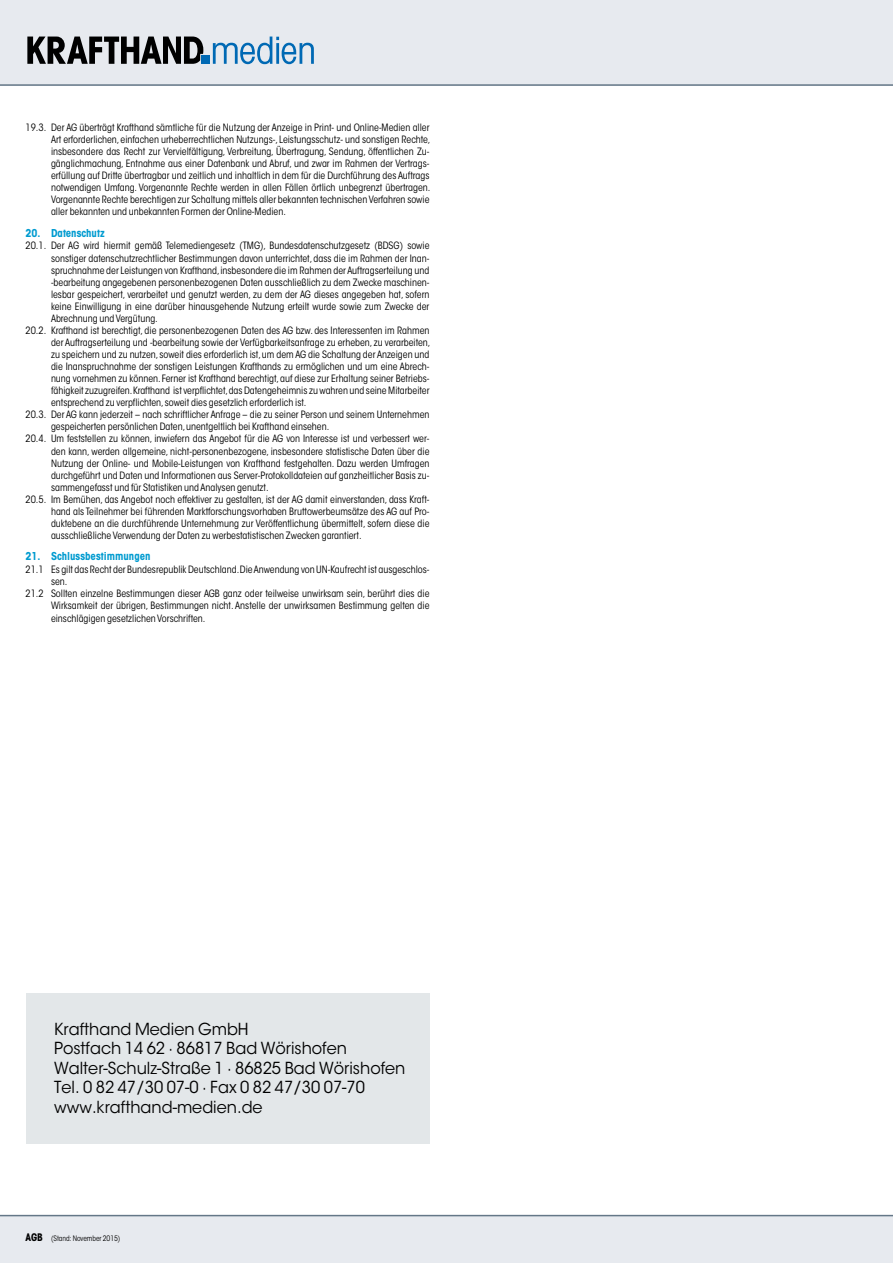
<style>
.page{position:relative;width:893px;height:1263px;background:#fff}
.page>*{position:absolute;margin:0;border:0;box-sizing:border-box;transform-origin:0 0}
.t1{font:16.5px/19.5px "ITC Avant Garde Std";color:#000}
.AGB_Überschrift{font:700 condensed 10.8px "ITC Avant Garde Std";color:#009bd0}
.AGB-Fliesstext{font:condensed 10.05px/12px "ITC Avant Garde Std";color:#000;text-align:justify}
.t2{font:condensed 7.5px "ITC Avant Garde Std";letter-spacing:-.005em;color:#000}
.s1{font-weight:700;font-size:10.35px}
</style>
<div class="page">
<div style="left:26px;top:993px;width:403px;height:150px;background:#e3e7e9"></div>
<div style="left:0;top:1216px;width:893px;height:47px;background:#e7eaef"></div>
<div style="left:0;top:0;width:893px;height:85px;background:#e7eaef"></div>
<hr style="left:0;top:84px;width:893px;height:2px;background:#647787">
<hr style="left:0;top:1215px;width:893px;height:1px;background:#647787">
<svg style="left:27px;top:37px;width:176px;height:27px"></svg>
<svg style="left:213px;top:37px;width:101px;height:27px"></svg>
<div style="left:202px;top:55px;width:8px;height:9px;background:#0069b4"></div>
<p class="AGB-Fliesstext" style="left:51px;top:121px;width:381px;text-indent:-26px">19.3. Der AG überträgt Krafthand sämtliche für die Nutzung der Anzeige in Print- und Online-Medien aller Art erforderlichen, einfachen urheberrechtlichen Nutzungs-, Leistungsschutz- und sonstigen Rechte, insbesondere das Recht zur Vervielfältigung, Verbreitung, Übertragung, Sendung, öffentlichen Zu&shy;gänglichmachung, Entnahme aus einer Datenbank und Abruf, und zwar im Rahmen der Vertrags&shy;erfüllung auf Dritte übertragbar und zeitlich und inhaltlich in dem für die Durchführung des Auftrags notwendigen Umfang. Vorgenannte Rechte werden in allen Fällen örtlich unbegrenzt übertragen.<br>Vorgenannte Rechte berechtigen zur Schaltung mittels aller bekannten technischen Verfahren sowie aller bekannten und unbekannten Formen der Online-Medien.</p>
<p class="AGB_Überschrift" style="left:26px;top:226px;width:81px">20. Datenschutz</p>
<p class="AGB-Fliesstext" style="left:51px;top:240px;width:380px;text-indent:-26px">20.1. Der AG wird hiermit gemäß Telemediengesetz (TMG), Bundesdatenschutzgesetz (BDSG) sowie sonstiger datenschutzrechtlicher Bestimmungen davon unterrichtet, dass die im Rahmen der Inan&shy;spruchnahme der Leistungen von Krafthand, insbesondere die im Rahmen der Auftragserteilung und -bearbeitung angegebenen personenbezogenen Daten ausschließlich zu dem Zwecke maschinen&shy;lesbar gespeichert, verarbeitet und genutzt werden, zu dem der AG dieses angegeben hat, sofern keine Einwilligung in eine darüber hinausgehende Nutzung erteilt wurde sowie zum Zwecke der Abrechnung und Vergütung.</p>
<p class="AGB-Fliesstext" style="left:51px;top:324px;width:381px;text-indent:-26px">20.2. Krafthand ist berechtigt, die personenbezogenen Daten des AG bzw. des Interessenten im Rahmen der Auftragserteilung und -bearbeitung sowie der Verfügbarkeitsanfrage zu erheben, zu verarbeiten, zu speichern und zu nutzen, soweit dies erforderlich ist, um dem AG die Schaltung der Anzeigen und die Inanspruchnahme der sonstigen Leistungen Krafthands zu ermöglichen und um eine Abrech&shy;nung vornehmen zu können. Ferner ist Krafthand berechtigt, auf diese zur Erhaltung seiner Betriebs&shy;fähigkeit zuzugreifen.Krafthand ist verpflichtet,das Datengeheimnis zu wahren und seine Mitarbeiter entsprechend zu verpflichten, soweit dies gesetzlich erforderlich ist.</p>
<p class="AGB-Fliesstext" style="left:51px;top:409px;width:380px;text-indent:-26px">20.3. Der AG kann jederzeit – nach schriftlicher Anfrage – die zu seiner Person und seinem Unternehmen gespeicherten persönlichen Daten, unentgeltlich bei Krafthand einsehen.</p>
<p class="AGB-Fliesstext" style="left:51px;top:433px;width:380px;text-indent:-26px">20.4. Um feststellen zu können, inwiefern das Angebot für die AG von Interesse ist und verbessert wer&shy;den kann, werden allgemeine, nicht-personenbezogene, insbesondere statistische Daten über die Nutzung der Online- und Mobile-Leistungen von Krafthand festgehalten. Dazu werden Umfragen durchgeführt und Daten und Informationen aus Server-Protokolldateien auf ganzheitlicher Basis zu&shy;sammengefasst und für Statistiken und Analysen genutzt.</p>
<p class="AGB-Fliesstext" style="left:51px;top:493px;width:380px;text-indent:-26px">20.5. Im Bemühen, das Angebot noch effektiver zu gestalten, ist der AG damit einverstanden, dass Kraft&shy;hand als Teilnehmer bei führenden Marktforschungsvorhaben Bruttowerbeumsätze des AG auf Pro&shy;duktebene an die durchführende Unternehmung zur Veröffentlichung übermittelt, sofern diese die ausschließliche Verwendung der Daten zu werbestatistischen Zwecken garantiert.</p>
<p class="AGB_Überschrift" style="left:26px;top:549px;width:127px">21. Schlussbestimmungen</p>
<p class="AGB-Fliesstext" style="left:51px;top:564px;width:380px;text-indent:-26px">21.1 Es gilt das Recht der Bundesrepublik Deutschland.Die Anwendung von UN-Kaufrecht ist ausgeschlos&shy;sen.</p>
<p class="AGB-Fliesstext" style="left:51px;top:588px;width:380px;text-indent:-26px">21.2 Sollten einzelne Bestimmungen dieser AGB ganz oder teilweise unwirksam sein, berührt dies die Wirksamkeit der übrigen, Bestimmungen nicht. Anstelle der unwirksamen Bestimmung gelten die einschlägigen gesetzlichen Vorschriften.</p>
<p class="t1" style="left:54px;top:1019px;width:196px">Krafthand Medien GmbH</p>
<p class="t1" style="left:54px;top:1039px;width:353px">Postfach 14 62 · 86817 Bad Wörishofen<br>Walter-Schulz-Straße 1 · 86825 Bad Wörishofen</p>
<p class="t1" style="left:54px;top:1078px;width:312px">Tel. 0 82 47/30 07-0 · Fax 0 82 47/30 07-70 www.krafthand-medien.de</p>
<p class="t2" style="left:26px;top:1233px;width:96px"><span class="s1">AGB</span> (Stand: November 2015)</p>
</div>
